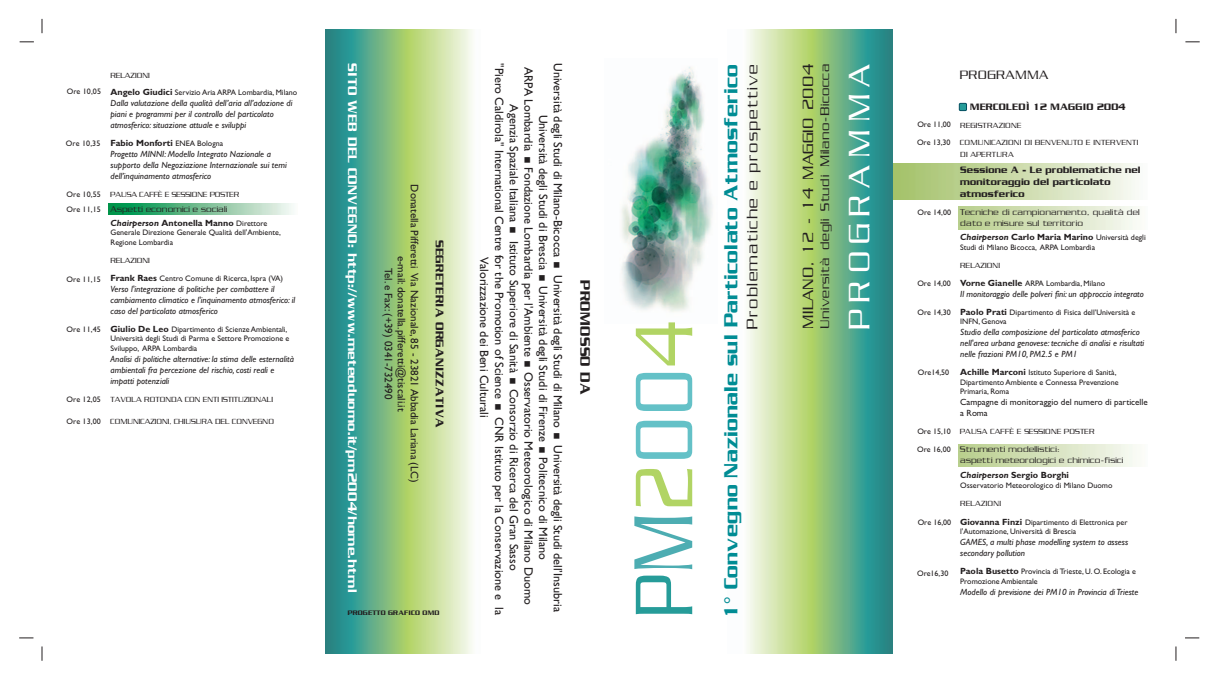
<style>
.page{position:relative;width:1219px;height:681px;background:#fff}
.page>*{position:absolute;margin:0;border:0;box-sizing:border-box;transform-origin:0 0}
.t1{font:32px "Boost Light SSK";letter-spacing:.21em;color:#fff}
.t2{font:20.5px "Boost SSK";letter-spacing:.025em;color:#008c94}
.t3{font:16.5px "Boost Light SSK";letter-spacing:.085em;color:#231f20}
.t4{font:16px "Boost Light SSK";letter-spacing:.02em;color:#231f20}
.t5{font:14.7px "Boost SSK";letter-spacing:.025em;color:#231f20}
.t6{font:13.5px "Boost SSK";letter-spacing:.025em;color:#fff}
.t7{font:13.5px "Boost Light SSK";letter-spacing:.04em;color:#231f20}
.t8{font:13px "Boost Light SSK";letter-spacing:.025em;color:#231f20}
.t9{font:12.2px/14.7px "Gill Sans";color:#231f20}
.t10{font:12px "Boost SSK";letter-spacing:.025em;color:#231f20}
.t11{font:11px/13px "Gill Sans";color:#231f20;text-align:center}
.t12{font:10px/12px "Boost SSK";letter-spacing:.025em;color:#231f20}
.t13{font:italic 9px/11px "Gill Sans";color:#231f20}
.t14{font:9px/11px "Boost Light SSK";letter-spacing:.025em;color:#231f20}
.t15{font:700 9px "Gill Sans";color:#231f20}
.t16{font:9px/11px "Gill Sans";color:#231f20}
.t17{font:8px/9.5px "Gill Sans";color:#231f20}
.t18{font:8px "Boost Light SSK";color:#231f20}
.t19{font:8px/16.5px "Boost Light SSK";letter-spacing:.025em;color:#231f20}
.t20{font:7px "Boost SSK";letter-spacing:.025em;color:#231f20}
.s1{font-weight:700;font-size:9px}
.s2{font-weight:700;font-style:normal}
.s3{font-style:normal;font-size:8px}
.s4{font-style:italic}
.s5{font-weight:400;font-size:8px}
</style>
<div class="page">
<img style="left:108px;top:203px;width:184px;height:11px">
<img style="left:893px;top:164px;width:243px;height:35px">
<div style="left:959px;top:103px;width:8px;height:8px;background:#269c99;border:1px solid #004e5f"></div>
<img style="left:747px;top:30px;width:146px;height:622px">
<img style="left:326px;top:30px;width:147px;height:622px">
<img style="left:621px;top:66px;width:92px;height:246px">
<svg style="left:636px;top:575px;width:56px;height:39px"></svg>
<svg style="left:634px;top:516px;width:58px;height:53px"></svg>
<svg style="left:636px;top:469px;width:56px;height:37px"></svg>
<svg style="left:636px;top:420px;width:56px;height:38px"></svg>
<svg style="left:636px;top:373px;width:56px;height:38px"></svg>
<svg style="left:636px;top:322px;width:56px;height:43px"></svg>
<svg style="left:42px;top:19px;width:1px;height:14px"></svg>
<svg style="left:42px;top:646px;width:1px;height:14px"></svg>
<svg style="left:1175px;top:19px;width:1px;height:14px"></svg>
<svg style="left:1175px;top:646px;width:1px;height:14px"></svg>
<svg style="left:20px;top:41px;width:14px;height:1px"></svg>
<svg style="left:19px;top:637px;width:14px;height:1px"></svg>
<svg style="left:1185px;top:41px;width:15px;height:1px"></svg>
<svg style="left:1185px;top:637px;width:14px;height:1px"></svg>
<p class="t17" style="left:67px;top:88px;width:36px">Ore 10,05</p>
<p class="t17" style="left:66px;top:139px;width:36px">Ore 10,35</p>
<p class="t17" style="left:66px;top:190px;width:36px">Ore 10,55</p>
<p class="t17" style="left:66px;top:205px;width:36px">Ore 11,15</p>
<p class="t17" style="left:66px;top:275px;width:36px">Ore 11,15</p>
<p class="t17" style="left:66px;top:325px;width:36px">Ore 11,45</p>
<p class="t17" style="left:66px;top:395px;width:36px">Ore 12,05</p>
<p class="t17" style="left:66px;top:417px;width:36px">Ore 13,00</p>
<p class="t18" style="left:111px;top:72px;width:41px">RELAZIONI</p>
<p class="t17" style="left:111px;top:88px;width:188px"><span class="s1">Angelo Giudici</span> Servizio Aria ARPA Lombardia, Milano</p>
<p class="t13" style="left:111px;top:98px;width:183px">Dalla valutazione della qualità dell’aria all’adozione di piani e programmi per il controllo del particolato atmosferico: situazione attuale e sviluppi</p>
<p class="t13" style="left:111px;top:138px;width:178px"><span class="s2">Fabio Monforti</span> <span class="s3">ENEA Bologna<br></span>Progetto MINNI: Modello Integrato Nazionale a supporto della Negoziazione Internazionale sui temi dell’inquinamento atmosferico</p>
<p class="t18" style="left:111px;top:191px;width:130px">PAUSA CAFFÈ E SESSIONE POSTER</p>
<p class="t14" style="left:111px;top:204px;width:118px">Aspetti economici e sociali</p>
<p class="t15" style="left:111px;top:219px;width:158px"><span class="s4">Chairperson</span> Antonella Manno <span class="s5">Direttore</span></p>
<p class="t17" style="left:111px;top:229px;width:172px">Generale Direzione Generale Qualità dell'Ambiente,<br>Regione Lombardia</p>
<p class="t18" style="left:111px;top:257px;width:41px">RELAZIONI</p>
<p class="t17" style="left:111px;top:274px;width:174px"><span class="s1">Frank Raes</span> Centro Comune di Ricerca, Ispra (VA)</p>
<p class="t13" style="left:111px;top:284px;width:186px">Verso l'integrazione di politiche per combattere il cambiamento climatico e l'inquinamento atmosferico: il caso del particolato atmosferico</p>
<p class="t17" style="left:111px;top:325px;width:180px"><span class="s1">Giulio De Leo</span> Dipartimento di Scienze Ambientali,<br>Università degli Studi di Parma e Settore Promozione e<br>Sviluppo, ARPA Lombardia</p>
<p class="t13" style="left:111px;top:354px;width:185px">Analisi di politiche alternative: la stima delle esternalità ambientali fra percezione del rischio, costi reali e impatti potenziali</p>
<p class="t18" style="left:111px;top:396px;width:164px">TAVOLA ROTONDA CON ENTI ISTITUZIONALI</p>
<p class="t18" style="left:111px;top:418px;width:165px">COMUNICAZIONI, CHIUSURA DEL CONVEGNO</p>
<h3 class="t9" style="left:564px;top:63px;width:196px;rotate:90deg">Università degli Studi di Milano-Bicocca</h3>
<h3 class="t9" style="left:564px;top:275px;width:154px;rotate:90deg">Università degli Studi di Milano</h3>
<h3 class="t9" style="left:564px;top:445px;width:168px;rotate:90deg">Università degli Studi dell’Insubria</h3>
<h3 class="t6" style="left:357px;top:63px;width:530px;rotate:90deg">SITO WEB DEL CONVEGNO: http://www.meteoduomo.it/pm2004/home.html</h3>
<h2 class="t2" style="left:724px;top:618px;width:556px;rotate:-90deg">1° Convegno Nazionale sul Particolato Atmosferico</h2>
<h3 class="t3" style="left:747px;top:328px;width:266px;rotate:-90deg">Problematiche e prospettive</h3>
<h3 class="t9" style="left:520px;top:63px;width:508px;text-indent:325px;rotate:90deg">Consorzio di Ricerca del Gran Sasso "Piero Caldirola" International Centre for the Promotion of Science</h3>
<h3 class="t9" style="left:535px;top:67px;width:86px;rotate:90deg">ARPA Lombardia</h3>
<h3 class="t9" style="left:535px;top:104px;width:501px;text-indent:63px;rotate:90deg">Fondazione Lombardia per l'Ambiente Osservatorio Meteorologico di Milano Duomo<br>Agenzia Spaziale Italiana</h3>
<h3 class="t9" style="left:549px;top:115px;width:157px;rotate:90deg">Università degli Studi di Brescia</h3>
<h3 class="t9" style="left:549px;top:286px;width:275px;rotate:90deg">Università degli Studi di Firenze Politecnico di Milano</h3>
<h3 class="t11" style="left:420px;top:184px;width:299px;rotate:90deg">Donatella Pifferetti Via Nazionale, 85 - 23821 Abbadia Lariana (LC) e-mail: donatella.pifferetti@tiscali.it<br>Tel. e Fax: (+39) 0341-732490</h3>
<h3 class="t10" style="left:444px;top:239px;width:189px;rotate:90deg">SEGRETERIA ORGANIZZATIVA</h3>
<h3 class="t9" style="left:520px;top:240px;width:133px;rotate:90deg">Istituto Superiore di Sanità</h3>
<h3 class="t9" style="left:505px;top:257px;width:359px;text-indent:160px;rotate:90deg">CNR Istituto per la Conservazione e la<br>Valorizzazione dei Beni Culturali</h3>
<h3 class="t5" style="left:590px;top:280px;width:115px;rotate:90deg">PROMOSSO DA</h3>
<p class="t20" style="left:348px;top:610px;width:93px">PROGETTO GRAFICO OMD</p>
<h3 class="t4" style="left:803px;top:329px;width:266px;rotate:-90deg">MILANO, 12 - 14 MAGGIO 2004</h3>
<h3 class="t7" style="left:820px;top:329px;width:266px;rotate:-90deg">Università degli Studi Milano-Bicocca</h3>
<h1 class="t1" style="left:849px;top:329px;width:266px;rotate:-90deg">PROGRAMMA</h1>
<p class="t17" style="left:917px;top:117px;width:35px;line-height:17.3px">Ore 11,00<br>Ore 13,30</p>
<p class="t17" style="left:918px;top:208px;width:35px">Ore 14,00</p>
<p class="t17" style="left:917px;top:279px;width:35px">Ore 14,00</p>
<p class="t17" style="left:917px;top:308px;width:35px">Ore 14,30</p>
<p class="t17" style="left:918px;top:368px;width:33px">Ore14,50</p>
<p class="t17" style="left:917px;top:424px;width:35px;line-height:17.3px">Ore 15,10<br>Ore 16,00</p>
<p class="t17" style="left:918px;top:517px;width:35px">Ore 16,00</p>
<p class="t17" style="left:917px;top:569px;width:33px">Ore16,30</p>
<h3 class="t8" style="left:960px;top:71px;width:90px">PROGRAMMA</h3>
<p class="t12" style="left:970px;top:102px;width:157px">MERCOLEDÌ 12 MAGGIO 2004</p>
<p class="t19" style="left:960px;top:118px;width:180px">REGISTRAZIONE<br>COMUNICAZIONI DI BENVENUTO E INTERVENTI</p>
<p class="t19" style="left:960px;top:147px;width:55px">DI APERTURA</p>
<p class="t12" style="left:960px;top:165px;width:182px">Sessione A - Le problematiche nel monitoraggio del particolato atmosferico</p>
<p class="t14" style="left:960px;top:207px;width:181px">Tecniche di campionamento, qualità del dato e misure sul territorio</p>
<p class="t15" style="left:960px;top:234px;width:187px"><span class="s4">Chairperson</span> Carlo Maria Marino <span class="s5">Università degli</span></p>
<p class="t17" style="left:960px;top:243px;width:136px">Studi di Milano Bicocca, ARPA Lombardia</p>
<p class="t18" style="left:960px;top:262px;width:41px">RELAZIONI</p>
<p class="t17" style="left:960px;top:279px;width:146px"><span class="s1">Vorne Gianelle</span> ARPA Lombardia, Milano</p>
<p class="t13" style="left:960px;top:289px;width:185px">Il monitoraggio delle polveri fini: un approccio integrato</p>
<p class="t17" style="left:960px;top:308px;width:177px"><span class="s1">Paolo Prati</span> Dipartimento di Fisica dell’Università e<br>INFN, Genova</p>
<p class="t13" style="left:960px;top:327px;width:186px">Studio della composizione del particolato atmosferico nell'area urbana genovese: tecniche di analisi e risultati nelle frazioni PM10, PM2.5 e PM1</p>
<p class="t17" style="left:960px;top:368px;width:160px"><span class="s1">Achille Marconi</span> Istituto Superiore di Sanità,<br>Dipartimento Ambiente e Connessa Prevenzione<br>Primaria, Roma</p>
<p class="t16" style="left:960px;top:397px;width:189px">Campagne di monitoraggio del numero di particelle a Roma</p>
<p class="t19" style="left:960px;top:424px;width:136px">PAUSA CAFFÈ E SESSIONE POSTER</p>
<p class="t14" style="left:960px;top:444px;width:165px">Strumenti modellistici:<br>aspetti meteorologici e chimico-fisici</p>
<p class="t15" style="left:960px;top:472px;width:110px"><span class="s4">Chairperson</span> Sergio Borghi</p>
<p class="t17" style="left:960px;top:481px;width:154px">Osservatorio Meteorologico di Milano Duomo</p>
<p class="t19" style="left:960px;top:495px;width:42px">RELAZIONI</p>
<p class="t17" style="left:960px;top:518px;width:169px"><span class="s1">Giovanna Finzi</span> Dipartimento di Elettronica per l'Automazione, Università di Brescia</p>
<p class="t13" style="left:960px;top:537px;width:170px">GAMES, a multi phase modelling system to assess secondary pollution</p>
<p class="t17" style="left:960px;top:567px;width:177px"><span class="s1">Paola Busetto</span> Provincia di Trieste, U. O. Ecologia e<br>Promozione Ambientale</p>
<p class="t13" style="left:960px;top:587px;width:180px">Modello di previsione dei PM10 in Provincia di Trieste</p>
</div>
